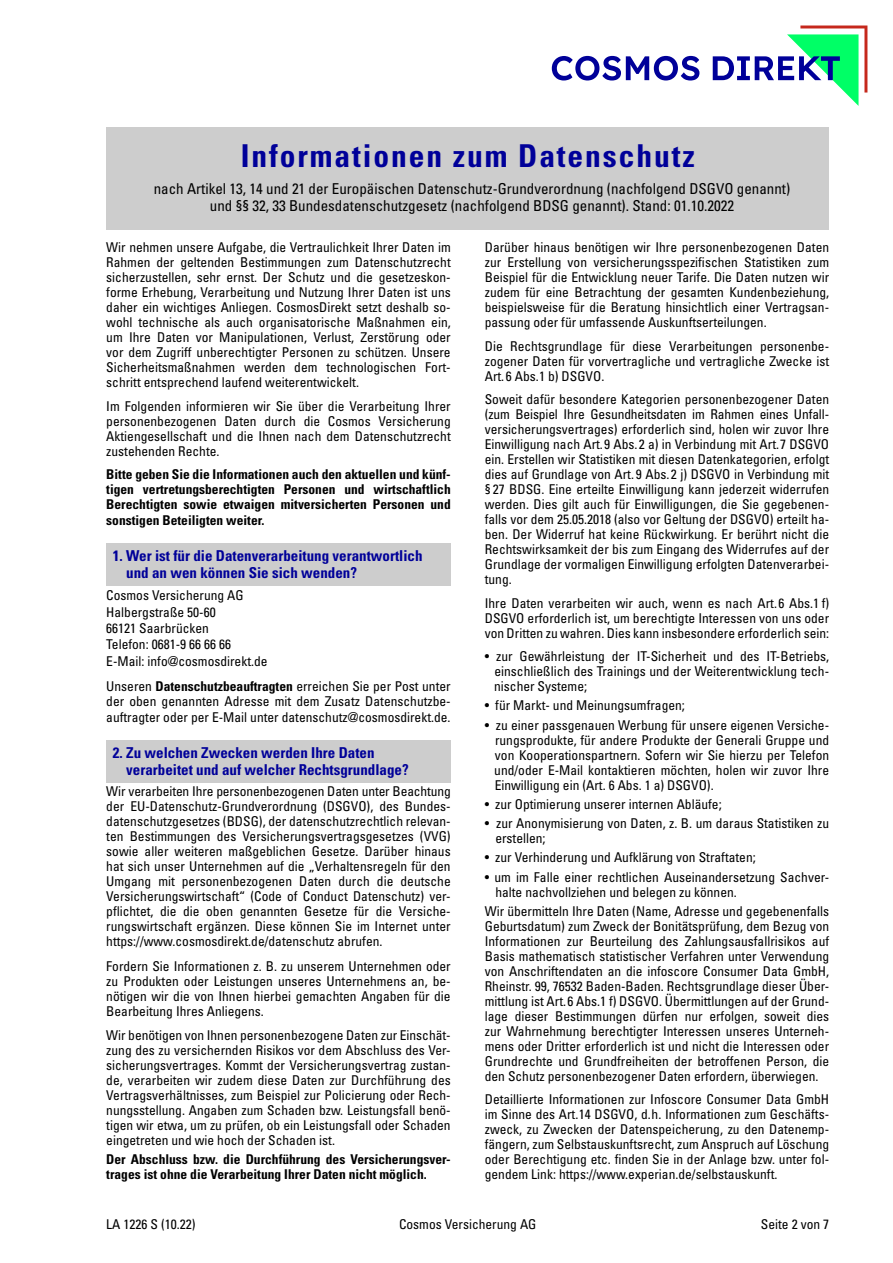
<style>
.page{position:relative;width:893px;height:1263px;background:#fff}
.page>*{position:absolute;margin:0;border:0;box-sizing:border-box;transform-origin:0 0}
.t1{font:700 condensed 31.5px "Univers LT Std";letter-spacing:.06em;color:#009}
.t2{font:condensed 15px/17.2px "Univers LT Std";color:#000;text-align:center}
.t3{font:700 condensed 15px/16.5px "Univers LT Std";color:#009}
.t4{font:condensed 13.5px/15px "Univers LT Std";color:#000;text-align:justify}
.t5{font:700 condensed 13.5px/15.3px "Univers LT Std";color:#000;text-align:justify}
.s1{font-weight:700}
</style>
<div class="page">
<div style="left:106px;top:128px;width:723px;height:102px;background:#cdcdcd"></div>
<div style="left:106px;top:543px;width:345px;height:43px;background:#cdcdcd"></div>
<div style="left:106px;top:740px;width:345px;height:42px;background:#cdcdcd"></div>
<svg style="left:552px;top:26px;width:315px;height:80px"></svg>
<h1 class="t1" style="left:241px;top:136px;width:455px">Informationen zum Datenschutz</h1>
<p class="t2" style="left:154px;top:180px;width:638px">nach Artikel 13, 14 und 21 der Europäischen Datenschutz-Grundverordnung (nachfolgend DSGVO genannt) und §§ 32, 33 Bundesdatenschutzgesetz (nachfolgend BDSG genannt). Stand: 01.10.2022</p>
<p class="t4" style="left:106px;top:240px;width:346px">Wir nehmen unsere Aufgabe, die Vertraulichkeit Ihrer Daten im Rahmen der geltenden Bestimmungen zum Datenschutzrecht sicherzustellen, sehr ernst. Der Schutz und die gesetzeskon&shy;forme Erhebung, Verarbeitung und Nutzung Ihrer Daten ist uns daher ein wichtiges Anliegen. CosmosDirekt setzt deshalb so&shy;wohl technische als auch organisatorische Maßnahmen ein, um Ihre Daten vor Manipulationen, Verlust, Zerstörung oder vor dem Zugriff unberechtigter Personen zu schützen. Unsere Sicherheitsmaßnahmen werden dem technologischen Fort&shy;schritt entsprechend laufend weiterentwickelt.</p>
<p class="t4" style="left:106px;top:398px;width:346px">Im Folgenden informieren wir Sie über die Verarbeitung Ihrer personenbezogenen Daten durch die Cosmos Versicherung Aktiengesellschaft und die Ihnen nach dem Datenschutzrecht zustehenden Rechte.</p>
<p class="t5" style="left:106px;top:467px;width:346px">Bitte geben Sie die Informationen auch den aktuellen und künf&shy;tigen vertretungsberechtigten Personen und wirtschaftlich Berechtigten sowie etwaigen mitversicherten Personen und sonstigen Beteiligten weiter.</p>
<p class="t3" style="left:126px;top:548px;width:298px;text-indent:-13px">1. Wer ist für die Datenverarbeitung verantwortlich und an wen können Sie sich wenden?</p>
<p class="t4" style="left:106px;top:587px;width:163px;line-height:16.5px;text-align:left">Cosmos Versicherung AG<br>Halbergstraße 50-60<br>66121 Saarbrücken<br>Telefon: 0681-9 66 66 66<br>E-Mail: info@cosmosdirekt.de</p>
<p class="t4" style="left:106px;top:678px;width:346px;line-height:15.5px">Unseren <span class="s1">Datenschutzbeauftragten</span> erreichen Sie per Post unter der oben genannten Adresse mit dem Zusatz Datenschutzbe&shy;auftragter oder per E-Mail unter datenschutz@cosmosdirekt.de.</p>
<p class="t3" style="left:126px;top:744px;width:284px;text-indent:-13px">2. Zu welchen Zwecken werden Ihre Daten verarbeitet und auf welcher Rechtsgrundlage?</p>
<p class="t4" style="left:106px;top:784px;width:346px">Wir verarbeiten Ihre personenbezogenen Daten unter Beachtung der EU-Datenschutz-Grundverordnung (DSGVO), des Bundes&shy;datenschutzgesetzes (BDSG), der datenschutzrechtlich relevan&shy;ten Bestimmungen des Versicherungsvertragsgesetzes (VVG) sowie aller weiteren maßgeblichen Gesetze. Darüber hinaus hat sich unser Unternehmen auf die „Verhaltensregeln für den Umgang mit personenbezogenen Daten durch die deutsche Versicherungswirtschaft“ (Code of Conduct Datenschutz) ver&shy;pflichtet, die die oben genannten Gesetze für die Versiche&shy;rungswirtschaft ergänzen. Diese können Sie im Internet unter https://www.cosmosdirekt.de/datenschutz abrufen.</p>
<p class="t4" style="left:106px;top:959px;width:346px">Fordern Sie Informationen z. B. zu unserem Unternehmen oder zu Produkten oder Leistungen unseres Unternehmens an, be&shy;nötigen wir die von Ihnen hierbei gemachten Angaben für die Bearbeitung Ihres Anliegens.</p>
<p class="t4" style="left:106px;top:1027px;width:346px">Wir benötigen von Ihnen personenbezogene Daten zur Einschät&shy;zung des zu versichernden Risikos vor dem Abschluss des Ver&shy;sicherungsvertrages. Kommt der Versicherungsvertrag zustan&shy;de, verarbeiten wir zudem diese Daten zur Durchführung des Vertragsverhältnisses, zum Beispiel zur Policierung oder Rech&shy;nungsstellung. Angaben zum Schaden bzw. Leistungsfall benö&shy;tigen wir etwa, um zu prüfen, ob ein Leistungsfall oder Schaden eingetreten und wie hoch der Schaden ist.</p>
<p class="t5" style="left:106px;top:1151px;width:346px">Der Abschluss bzw. die Durchführung des Versicherungsver&shy;trages ist ohne die Verarbeitung Ihrer Daten nicht möglich.</p>
<p class="t4" style="left:485px;top:240px;width:346px">Darüber hinaus benötigen wir Ihre personenbezogenen Daten zur Erstellung von versicherungsspezifischen Statistiken zum Beispiel für die Entwicklung neuer Tarife. Die Daten nutzen wir zudem für eine Betrachtung der gesamten Kundenbeziehung, beispielsweise für die Beratung hinsichtlich einer Vertragsan&shy;passung oder für umfassende Auskunftserteilungen.</p>
<p class="t4" style="left:485px;top:338px;width:346px">Die Rechtsgrundlage für diese Verarbeitungen personenbe&shy;zogener Daten für vorvertragliche und vertragliche Zwecke ist Art. 6 Abs.1 b) DSGVO.</p>
<p class="t4" style="left:485px;top:392px;width:346px">Soweit dafür besondere Kategorien personenbezogener Daten (zum Beispiel Ihre Gesundheitsdaten im Rahmen eines Unfall&shy;versicherungsvertrages) erforderlich sind, holen wir zuvor Ihre Einwilligung nach Art.9 Abs.2 a) in Verbindung mit Art.7 DSGVO ein. Erstellen wir Statistiken mit diesen Datenkategorien, erfolgt dies auf Grundlage von Art. 9 Abs.2 j) DSGVO in Verbindung mit § 27 BDSG. Eine erteilte Einwilligung kann jederzeit widerrufen werden. Dies gilt auch für Einwilligungen, die Sie gegebenen&shy;falls vor dem 25.05.2018 (also vor Geltung der DSGVO) erteilt ha&shy;ben. Der Widerruf hat keine Rückwirkung. Er berührt nicht die Rechtswirksamkeit der bis zum Eingang des Widerrufes auf der Grundlage der vormaligen Einwilligung erfolgten Datenverarbei&shy;tung.</p>
<p class="t4" style="left:485px;top:595px;width:346px">Ihre Daten verarbeiten wir auch, wenn es nach Art.6 Abs.1 f)<br>DSGVO erforderlich ist, um berechtigte Interessen von uns oder von Dritten zu wahren. Dies kann insbesondere erforderlich sein:</p>
<p class="t4" style="left:494px;top:649px;width:337px;text-indent:-9px">• zur Gewährleistung der IT-Sicherheit und des IT-Betriebs, einschließlich des Trainings und der Weiterentwicklung tech&shy;nischer Systeme;</p>
<p class="t4" style="left:485px;top:698px;width:202px">• für Markt- und Meinungsumfragen;</p>
<p class="t4" style="left:494px;top:717px;width:336px;text-indent:-10px">• zu einer passgenauen Werbung für unsere eigenen Versiche&shy;rungsprodukte, für andere Produkte der Generali Gruppe und von Kooperationspartnern. Sofern wir Sie hierzu per Telefon und/oder E-Mail kontaktieren möchten, holen wir zuvor Ihre Einwilligung ein (Art. 6 Abs. 1 a) DSGVO).</p>
<p class="t4" style="left:485px;top:796px;width:238px">• zur Optimierung unserer internen Abläufe;</p>
<p class="t4" style="left:495px;top:816px;width:335px;text-indent:-11px">• zur Anonymisierung von Daten, z. B. um daraus Statistiken zu erstellen;</p>
<p class="t4" style="left:485px;top:850px;width:272px">• zur Verhinderung und Aufklärung von Straftaten;</p>
<p class="t4" style="left:495px;top:869px;width:335px;text-indent:-11px">• um im Falle einer rechtlichen Auseinandersetzung Sachver&shy;halte nachvollziehen und belegen zu können.</p>
<p class="t4" style="left:485px;top:903px;width:346px">Wir übermitteln Ihre Daten (Name, Adresse und gegebenenfalls Geburtsdatum) zum Zweck der Bonitätsprüfung, dem Bezug von Informationen zur Beurteilung des Zahlungsausfallrisikos auf Basis mathematisch statistischer Verfahren unter Verwendung von Anschriftendaten an die infoscore Consumer Data GmbH, Rheinstr. 99, 76532 Baden-Baden. Rechtsgrundlage dieser Über&shy;mittlung ist Art.6 Abs.1 f) DSGVO. Übermittlungen auf der Grund&shy;lage dieser Bestimmungen dürfen nur erfolgen, soweit dies zur Wahrnehmung berechtigter Interessen unseres Unterneh&shy;mens oder Dritter erforderlich ist und nicht die Interessen oder Grundrechte und Grundfreiheiten der betroffenen Person, die den Schutz personenbezogener Daten erfordern, überwiegen.</p>
<p class="t4" style="left:485px;top:1092px;width:346px">Detaillierte Informationen zur Infoscore Consumer Data GmbH im Sinne des Art.14 DSGVO, d.h. Informationen zum Geschäfts&shy;zweck, zu Zwecken der Datenspeicherung, zu den Datenemp&shy;fängern, zum Selbstauskunftsrecht, zum Anspruch auf Löschung oder Berechtigung etc. finden Sie in der Anlage bzw. unter fol&shy;gendem Link: https://www.experian.de/selbstauskunft.</p>
<p class="t4" style="left:106px;top:1216px;width:91px">LA 1226 S (10.22)</p>
<p class="t4" style="left:399px;top:1216px;width:139px">Cosmos Versicherung AG</p>
<p class="t4" style="left:761px;top:1216px;width:70px">Seite 2 von 7</p>
</div>
